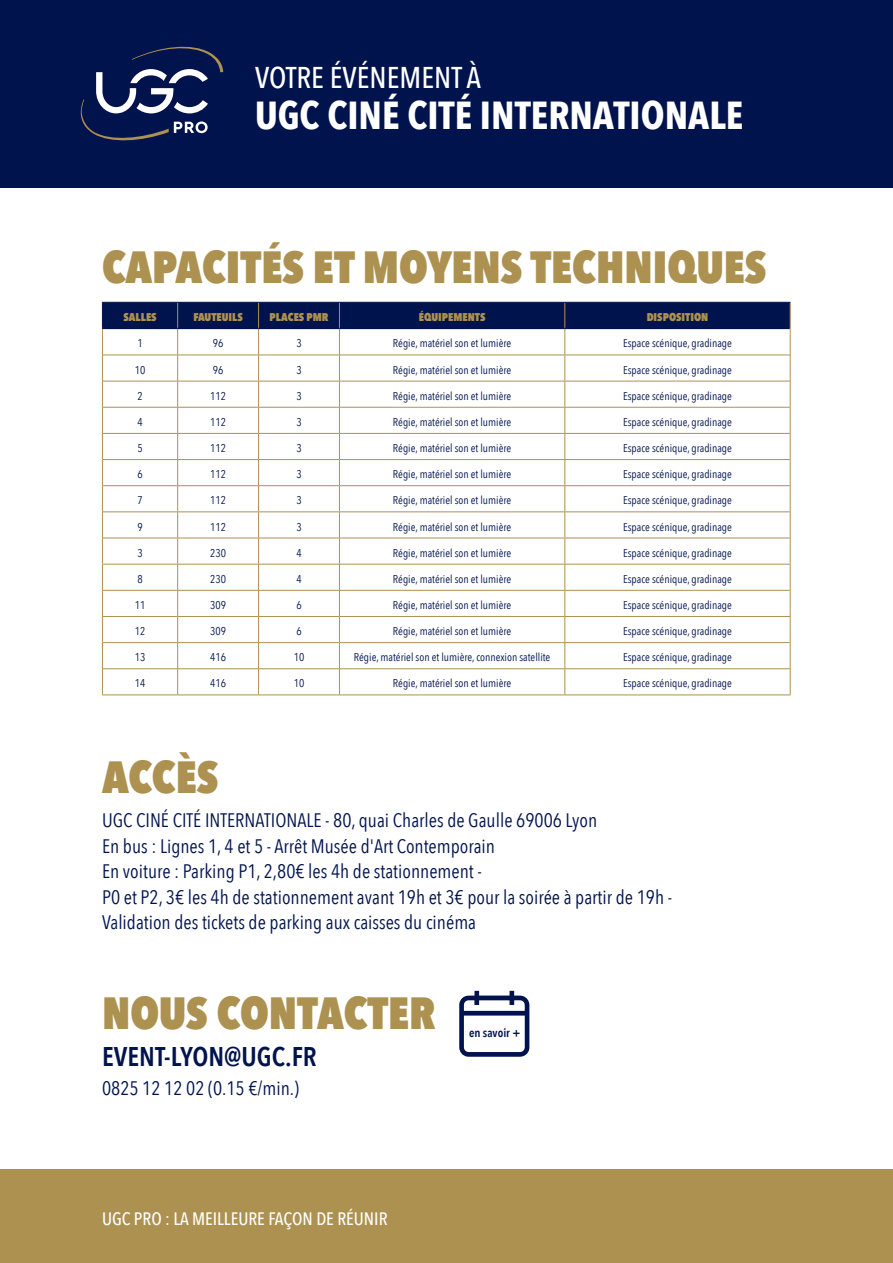
<style>
.page{position:relative;width:893px;height:1263px;background:#fff}
.page>*{position:absolute;margin:0;border:0;box-sizing:border-box;transform-origin:0 0}
.t1{font:800 45px "Avenir Next Condensed";color:#ad9150}
.t2{font:700 39px "Avenir Next Condensed";color:#fff}
.t3{font:500 30px "Avenir Next Condensed";color:#fff}
.t4{font:600 27px "Avenir Next Condensed";color:#00134d}
.t5{font:19.5px/25.5px "Avenir Next Condensed";color:#00134d}
.t6{font:500 18px "Avenir Next Condensed";color:#fff}
.t7{font:600 12px "Avenir Next Condensed";color:#00134d}
.t8{font:11.25px "Avenir Next Condensed";color:#00134d}
.t9{font:800 11.25px "Avenir Next Condensed";color:#ad9150}
</style>
<div class="page">
<div style="left:0;top:0;width:893px;height:187px;background:#00134d"></div>
<div style="left:0;top:1169px;width:893px;height:94px;background:#ad9150"></div>
<svg style="left:81px;top:46px;width:142px;height:95px"></svg>
<svg style="left:102px;top:302px;width:689px;height:392px"></svg>
<hr style="left:102px;top:694px;width:76px;height:1px;background:#ad9150">
<hr style="left:178px;top:694px;width:81px;height:1px;background:#ad9150">
<hr style="left:259px;top:694px;width:80px;height:1px;background:#ad9150">
<hr style="left:339px;top:694px;width:226px;height:1px;background:#ad9150">
<hr style="left:565px;top:694px;width:226px;height:1px;background:#ad9150">
<hr style="left:102px;top:433px;width:76px;height:1px;background:#ad9150">
<hr style="left:178px;top:433px;width:81px;height:1px;background:#ad9150">
<hr style="left:259px;top:433px;width:80px;height:1px;background:#ad9150">
<hr style="left:339px;top:433px;width:226px;height:1px;background:#ad9150">
<hr style="left:565px;top:433px;width:226px;height:1px;background:#ad9150">
<svg style="left:459px;top:991px;width:70px;height:66px"></svg>
<h3 class="t3" style="left:255px;top:60px;width:228px">VOTRE ÉVÉNEMENT À</h3>
<h2 class="t2" style="left:255px;top:91px;width:490px">UGC CINÉ CITÉ INTERNATIONALE</h2>
<h1 class="t1" style="left:102px;top:239px;width:666px">CAPACITÉS ET MOYENS TECHNIQUES</h1>
<p class="t9" style="left:123px;top:310px;width:35px">SALLES</p>
<p class="t9" style="left:193px;top:310px;width:51px">FAUTEUILS</p>
<p class="t9" style="left:269px;top:310px;width:60px">PLACES PMR</p>
<p class="t9" style="left:419px;top:310px;width:68px">ÉQUIPEMENTS</p>
<p class="t9" style="left:647px;top:310px;width:63px">DISPOSITION</p>
<p class="t8" style="left:137px;top:334px;width:7px">1</p>
<p class="t8" style="left:213px;top:334px;width:12px">96</p>
<p class="t8" style="left:296px;top:334px;width:7px">3</p>
<p class="t8" style="left:393px;top:334px;width:120px">Régie, matériel son et lumière</p>
<p class="t8" style="left:623px;top:334px;width:110px">Espace scénique, gradinage</p>
<p class="t8" style="left:135px;top:360px;width:12px">10</p>
<p class="t8" style="left:213px;top:360px;width:12px">96</p>
<p class="t8" style="left:296px;top:360px;width:7px">3</p>
<p class="t8" style="left:393px;top:360px;width:120px">Régie, matériel son et lumière</p>
<p class="t8" style="left:623px;top:360px;width:110px">Espace scénique, gradinage</p>
<p class="t8" style="left:137px;top:386px;width:7px">2</p>
<p class="t8" style="left:210px;top:386px;width:17px">112</p>
<p class="t8" style="left:296px;top:386px;width:7px">3</p>
<p class="t8" style="left:393px;top:386px;width:120px">Régie, matériel son et lumière</p>
<p class="t8" style="left:623px;top:386px;width:110px">Espace scénique, gradinage</p>
<p class="t8" style="left:137px;top:412px;width:7px">4</p>
<p class="t8" style="left:210px;top:412px;width:17px">112</p>
<p class="t8" style="left:296px;top:412px;width:7px">3</p>
<p class="t8" style="left:393px;top:412px;width:120px">Régie, matériel son et lumière</p>
<p class="t8" style="left:623px;top:412px;width:110px">Espace scénique, gradinage</p>
<p class="t8" style="left:137px;top:438px;width:7px">5</p>
<p class="t8" style="left:210px;top:438px;width:17px">112</p>
<p class="t8" style="left:296px;top:438px;width:7px">3</p>
<p class="t8" style="left:393px;top:438px;width:120px">Régie, matériel son et lumière</p>
<p class="t8" style="left:623px;top:438px;width:110px">Espace scénique, gradinage</p>
<p class="t8" style="left:137px;top:465px;width:7px">6</p>
<p class="t8" style="left:210px;top:465px;width:17px">112</p>
<p class="t8" style="left:296px;top:465px;width:7px">3</p>
<p class="t8" style="left:393px;top:465px;width:120px">Régie, matériel son et lumière</p>
<p class="t8" style="left:623px;top:465px;width:110px">Espace scénique, gradinage</p>
<p class="t8" style="left:137px;top:491px;width:7px">7</p>
<p class="t8" style="left:210px;top:491px;width:17px">112</p>
<p class="t8" style="left:296px;top:491px;width:7px">3</p>
<p class="t8" style="left:393px;top:491px;width:120px">Régie, matériel son et lumière</p>
<p class="t8" style="left:623px;top:491px;width:110px">Espace scénique, gradinage</p>
<p class="t8" style="left:137px;top:517px;width:7px">9</p>
<p class="t8" style="left:210px;top:517px;width:17px">112</p>
<p class="t8" style="left:296px;top:517px;width:7px">3</p>
<p class="t8" style="left:393px;top:517px;width:120px">Régie, matériel son et lumière</p>
<p class="t8" style="left:623px;top:517px;width:110px">Espace scénique, gradinage</p>
<p class="t8" style="left:137px;top:543px;width:7px">3</p>
<p class="t8" style="left:210px;top:543px;width:17px">230</p>
<p class="t8" style="left:296px;top:543px;width:7px">4</p>
<p class="t8" style="left:393px;top:543px;width:120px">Régie, matériel son et lumière</p>
<p class="t8" style="left:623px;top:543px;width:110px">Espace scénique, gradinage</p>
<p class="t8" style="left:137px;top:569px;width:7px">8</p>
<p class="t8" style="left:210px;top:569px;width:17px">230</p>
<p class="t8" style="left:296px;top:569px;width:7px">4</p>
<p class="t8" style="left:393px;top:569px;width:120px">Régie, matériel son et lumière</p>
<p class="t8" style="left:623px;top:569px;width:110px">Espace scénique, gradinage</p>
<p class="t8" style="left:135px;top:595px;width:12px">11</p>
<p class="t8" style="left:210px;top:595px;width:17px">309</p>
<p class="t8" style="left:296px;top:595px;width:7px">6</p>
<p class="t8" style="left:393px;top:595px;width:120px">Régie, matériel son et lumière</p>
<p class="t8" style="left:623px;top:595px;width:110px">Espace scénique, gradinage</p>
<p class="t8" style="left:135px;top:621px;width:12px">12</p>
<p class="t8" style="left:210px;top:621px;width:17px">309</p>
<p class="t8" style="left:296px;top:621px;width:7px">6</p>
<p class="t8" style="left:393px;top:621px;width:120px">Régie, matériel son et lumière</p>
<p class="t8" style="left:623px;top:621px;width:110px">Espace scénique, gradinage</p>
<p class="t8" style="left:135px;top:648px;width:12px">13</p>
<p class="t8" style="left:210px;top:648px;width:17px">416</p>
<p class="t8" style="left:294px;top:648px;width:12px">10</p>
<p class="t8" style="left:354px;top:648px;width:198px">Régie, matériel son et lumière, connexion satellite</p>
<p class="t8" style="left:623px;top:648px;width:110px">Espace scénique, gradinage</p>
<p class="t8" style="left:135px;top:674px;width:12px">14</p>
<p class="t8" style="left:210px;top:674px;width:17px">416</p>
<p class="t8" style="left:294px;top:674px;width:12px">10</p>
<p class="t8" style="left:393px;top:674px;width:120px">Régie, matériel son et lumière</p>
<p class="t8" style="left:623px;top:674px;width:110px">Espace scénique, gradinage</p>
<h1 class="t1" style="left:102px;top:749px;width:118px">ACCÈS</h1>
<p class="t5" style="left:102px;top:807px;width:572px">UGC CINÉ CITÉ INTERNATIONALE - 80, quai Charles de Gaulle 69006 Lyon<br>En bus : Lignes 1, 4 et 5 - Arrêt Musée d'Art Contemporain<br>En voiture : Parking P1, 2,80€ les 4h de stationnement -<br>P0 et P2, 3€ les 4h de stationnement avant 19h et 3€ pour la soirée à partir de 19h - Validation des tickets de parking aux caisses du cinéma</p>
<h1 class="t1" style="left:102px;top:985px;width:335px">NOUS CONTACTER</h1>
<h3 class="t4" style="left:102px;top:1034px;width:216px">EVENT-LYON@UGC.FR</h3>
<h3 class="t5" style="left:102px;top:1074px;width:198px">0825 12 12 02 (0.15 €/min.)</h3>
<p class="t7" style="left:469px;top:1022px;width:53px">en savoir +</p>
<h3 class="t6" style="left:102px;top:1208px;width:287px">UGC PRO : LA MEILLEURE FAÇON DE RÉUNIR</h3>
</div>
